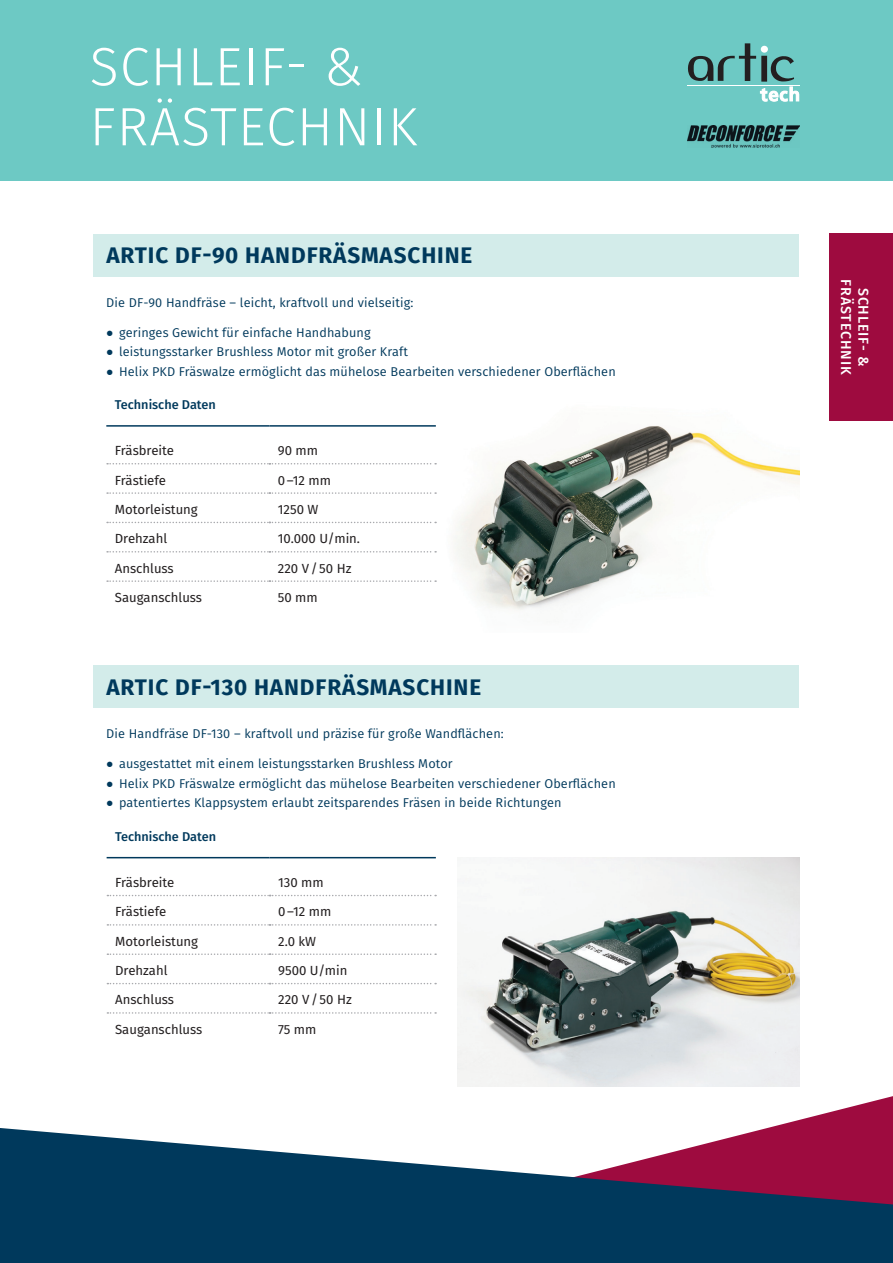
<style>
.page{position:relative;width:893px;height:1263px;background:#fff}
.page>*{position:absolute;margin:0;border:0;box-sizing:border-box;transform-origin:0 0}
.t1{font:300 54px/60px "Fira Sans";letter-spacing:.02em;color:#fff}
.t2{font:700 22.5px "Fira Sans";letter-spacing:.04em;color:#00395c}
.t3{font:500 14.25px "Fira Sans";letter-spacing:.06em;color:#fff}
.Tabelle_-_Körper{font:13.2px "Fira Sans";color:#231f20}
.Fira_-_Fließtext{font:12.75px "Fira Sans";letter-spacing:.01em;color:#00395c}
.Fira_-_Fließtext-2{font:500 12.75px "Fira Sans";color:#00395c}
.s1{font-size:11.7px}
</style>
<div class="page">
<div style="left:0;top:0;width:893px;height:181px;background:#6dc9c4"></div>
<img style="left:415px;top:425px;width:384px;height:185px">
<div style="left:94px;top:234px;width:705px;height:43px;background:#d3ecea"></div>
<div style="left:94px;top:665px;width:705px;height:43px;background:#d3ecea"></div>
<svg style="left:107px;top:895px;width:329px;height:1px"></svg>
<svg style="left:107px;top:924px;width:329px;height:2px"></svg>
<svg style="left:107px;top:953px;width:329px;height:2px"></svg>
<svg style="left:107px;top:983px;width:329px;height:1px"></svg>
<svg style="left:107px;top:1012px;width:329px;height:2px"></svg>
<hr style="left:107px;top:857px;width:163px;height:1px;background:#00395c">
<hr style="left:270px;top:857px;width:166px;height:1px;background:#00395c">
<svg style="left:107px;top:463px;width:329px;height:1px"></svg>
<svg style="left:107px;top:492px;width:329px;height:2px"></svg>
<svg style="left:107px;top:522px;width:329px;height:1px"></svg>
<svg style="left:107px;top:551px;width:329px;height:1px"></svg>
<svg style="left:107px;top:580px;width:329px;height:2px"></svg>
<hr style="left:106px;top:425px;width:163px;height:2px;background:#00395c">
<hr style="left:269px;top:425px;width:167px;height:2px;background:#00395c">
<img style="left:457px;top:858px;width:342px;height:228px">
<div style="left:829px;top:234px;width:64px;height:187px;background:#9e0b3f"></div>
<svg style="left:688px;top:43px;width:111px;height:59px"></svg>
<hr style="left:687px;top:85px;width:112px;height:1px;background:#fff">
<div style="left:761px;top:46px;width:7px;height:7px;background:#fff;border-radius:50%"></div>
<img style="left:687px;top:126px;width:112px;height:21px">
<svg style="left:767px;top:1096px;width:126px;height:32px"></svg>
<svg style="left:0;top:1128px;width:893px;height:135px;fill:#00395c"></svg>
<p class="t1" style="left:90px;top:36px;width:329px">SCHLEIF- &amp;<br>FRÄSTECHNIK</p>
<p class="t2" style="left:106px;top:237px;width:367px">ARTIC DF-90 HANDFRÄSMASCHINE</p>
<p class="Fira_-_Fließtext" style="left:106px;top:293px;width:309px">Die DF-90 Handfräse – leicht, kraftvoll und vielseitig:</p>
<p class="Fira_-_Fließtext" style="left:106px;top:323px;width:266px"><span class="s1">⦁</span> geringes Gewicht für einfache Handhabung</p>
<p class="Fira_-_Fließtext" style="left:106px;top:342px;width:303px"><span class="s1">⦁</span> leistungsstarker Brushless Motor mit großer Kraft</p>
<p class="Fira_-_Fließtext" style="left:106px;top:362px;width:511px"><span class="s1">⦁</span> Helix PKD Fräswalze ermöglicht das mühelose Bearbeiten verschiedener Oberflächen</p>
<p class="Fira_-_Fließtext-2" style="left:115px;top:394px;width:103px">Technische Daten</p>
<p class="Tabelle_-_Körper" style="left:115px;top:441px;width:61px">Fräsbreite</p>
<p class="Tabelle_-_Körper" style="left:278px;top:441px;width:42px">90 mm</p>
<p class="Tabelle_-_Körper" style="left:115px;top:470px;width:53px">Frästiefe</p>
<p class="Tabelle_-_Körper" style="left:278px;top:470px;width:55px">0–12 mm</p>
<p class="Tabelle_-_Körper" style="left:115px;top:499px;width:84px">Motorleistung</p>
<p class="Tabelle_-_Körper" style="left:278px;top:499px;width:42px">1250 W</p>
<p class="Tabelle_-_Körper" style="left:115px;top:529px;width:54px">Drehzahl</p>
<p class="Tabelle_-_Körper" style="left:278px;top:529px;width:84px">10.000 U/min.</p>
<p class="Tabelle_-_Körper" style="left:115px;top:558px;width:60px">Anschluss</p>
<p class="Tabelle_-_Körper" style="left:278px;top:558px;width:75px">220 V/50 Hz</p>
<p class="Tabelle_-_Körper" style="left:115px;top:587px;width:89px">Sauganschluss</p>
<p class="Tabelle_-_Körper" style="left:278px;top:587px;width:41px">50 mm</p>
<p class="t2" style="left:106px;top:668px;width:376px">ARTIC DF-130 HANDFRÄSMASCHINE</p>
<p class="Fira_-_Fließtext" style="left:106px;top:724px;width:399px">Die Handfräse DF-130 – kraftvoll und präzise für große Wandflächen:</p>
<p class="Fira_-_Fließtext" style="left:106px;top:754px;width:348px"><span class="s1">⦁</span> ausgestattet mit einem leistungsstarken Brushless Motor</p>
<p class="Fira_-_Fließtext" style="left:106px;top:773px;width:511px"><span class="s1">⦁</span> Helix PKD Fräswalze ermöglicht das mühelose Bearbeiten verschiedener Oberflächen</p>
<p class="Fira_-_Fließtext" style="left:106px;top:793px;width:457px"><span class="s1">⦁</span> patentiertes Klappsystem erlaubt zeitsparendes Fräsen in beide Richtungen</p>
<p class="Fira_-_Fließtext-2" style="left:115px;top:826px;width:103px">Technische Daten</p>
<p class="Tabelle_-_Körper" style="left:115px;top:872px;width:61px">Fräsbreite</p>
<p class="Tabelle_-_Körper" style="left:278px;top:872px;width:47px">130 mm</p>
<p class="Tabelle_-_Körper" style="left:115px;top:902px;width:53px">Frästiefe</p>
<p class="Tabelle_-_Körper" style="left:278px;top:902px;width:55px">0–12 mm</p>
<p class="Tabelle_-_Körper" style="left:115px;top:931px;width:84px">Motorleistung</p>
<p class="Tabelle_-_Körper" style="left:278px;top:931px;width:40px">2.0 kW</p>
<p class="Tabelle_-_Körper" style="left:115px;top:960px;width:54px">Drehzahl</p>
<p class="Tabelle_-_Körper" style="left:278px;top:960px;width:71px">9500 U/min</p>
<p class="Tabelle_-_Körper" style="left:115px;top:990px;width:60px">Anschluss</p>
<p class="Tabelle_-_Körper" style="left:278px;top:990px;width:75px">220 V/50 Hz</p>
<p class="Tabelle_-_Körper" style="left:115px;top:1019px;width:89px">Sauganschluss</p>
<p class="Tabelle_-_Körper" style="left:278px;top:1019px;width:40px">75 mm</p>
<p class="t3" style="left:858px;top:279px;width:97px;rotate:90deg">FRÄSTECHNIK</p>
<p class="t3" style="left:875px;top:288px;width:80px;rotate:90deg">SCHLEIF- &amp;</p>
</div>
